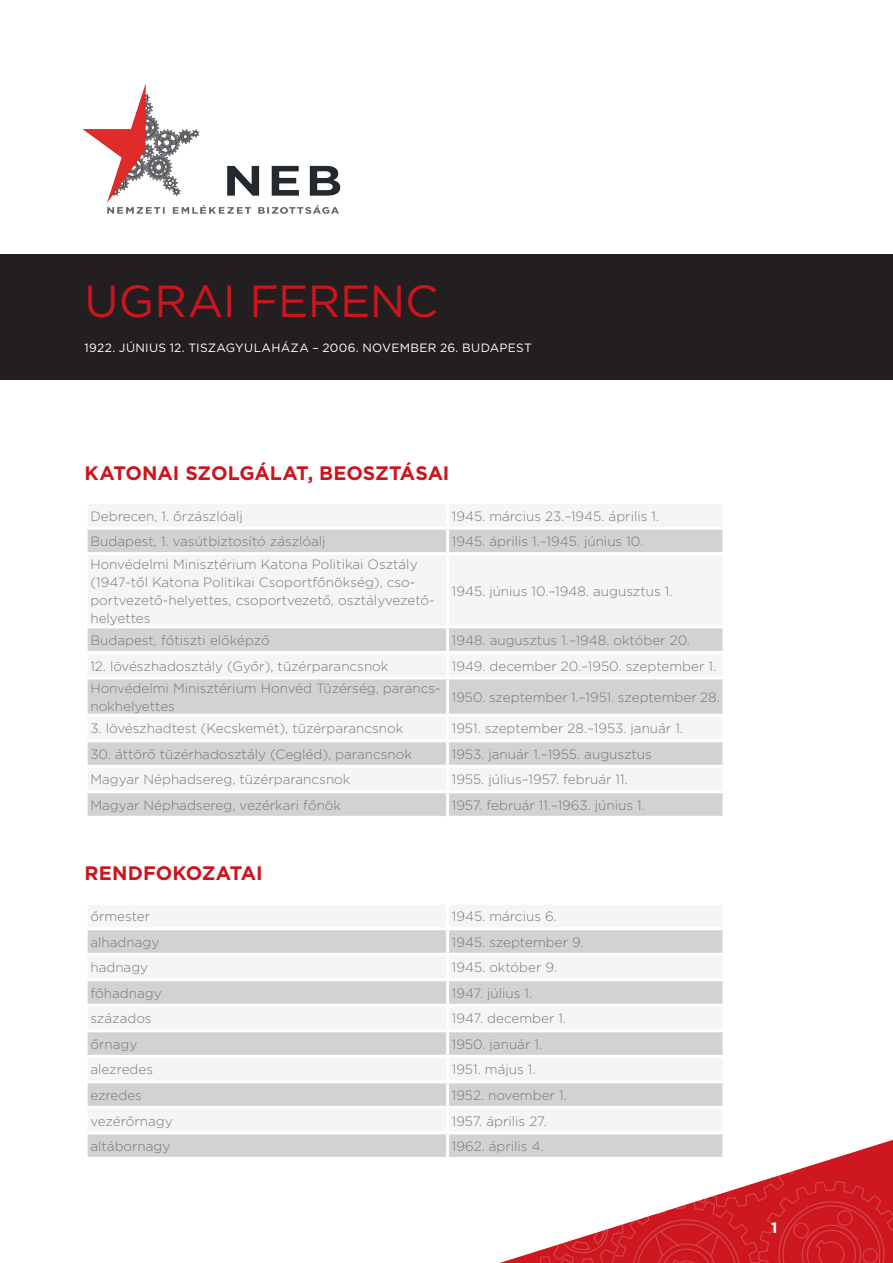
<style>
.page{position:relative;width:893px;height:1263px;background:#fff}
.page>*{position:absolute;margin:0;border:0;box-sizing:border-box;transform-origin:0 0}
.név{font:45px "Gotham";color:#cd151d}
.cím{font:700 19.5px "Gotham";letter-spacing:-.005em;color:#cd151d}
.t1{font:700 15px "Gotham";color:#fff}
.tabla{font:300 13.5px/18px "Gotham";color:#76787b}
.születés{font:12px "Gotham";letter-spacing:.025em;color:#fff}
</style>
<div class="page">
<img style="left:500px;top:1140px;width:393px;height:123px">
<div style="left:0;top:254px;width:893px;height:125px;background:#231f20"></div>
<img style="left:82px;top:83px;width:259px;height:131px">
<svg style="left:88px;top:530px;width:634px;height:286px;fill:#f5f5f6"></svg>
<hr style="left:446px;top:530px;width:3px;height:22px;background:#fff">
<hr style="left:446px;top:555px;width:3px;height:70px;background:#fff">
<hr style="left:446px;top:628px;width:3px;height:23px;background:#fff">
<hr style="left:446px;top:654px;width:3px;height:22px;background:#fff">
<hr style="left:446px;top:679px;width:3px;height:35px;background:#fff">
<hr style="left:446px;top:717px;width:3px;height:22px;background:#fff">
<hr style="left:446px;top:742px;width:3px;height:23px;background:#fff">
<hr style="left:446px;top:768px;width:3px;height:22px;background:#fff">
<hr style="left:446px;top:793px;width:3px;height:23px;background:#fff">
<hr style="left:85px;top:552px;width:363px;height:3px;background:#fff">
<hr style="left:448px;top:552px;width:277px;height:3px;background:#fff">
<hr style="left:85px;top:625px;width:363px;height:3px;background:#fff">
<hr style="left:448px;top:625px;width:277px;height:3px;background:#fff">
<hr style="left:85px;top:651px;width:363px;height:3px;background:#fff">
<hr style="left:448px;top:651px;width:277px;height:3px;background:#fff">
<hr style="left:85px;top:676px;width:363px;height:3px;background:#fff">
<hr style="left:448px;top:676px;width:277px;height:3px;background:#fff">
<hr style="left:85px;top:714px;width:363px;height:3px;background:#fff">
<hr style="left:448px;top:714px;width:277px;height:3px;background:#fff">
<hr style="left:85px;top:739px;width:363px;height:3px;background:#fff">
<hr style="left:448px;top:739px;width:277px;height:3px;background:#fff">
<hr style="left:85px;top:765px;width:363px;height:3px;background:#fff">
<hr style="left:448px;top:765px;width:277px;height:3px;background:#fff">
<hr style="left:85px;top:790px;width:363px;height:3px;background:#fff">
<hr style="left:448px;top:790px;width:277px;height:3px;background:#fff">
<svg style="left:88px;top:930px;width:634px;height:227px;fill:#d1d2d4"></svg>
<hr style="left:446px;top:930px;width:3px;height:23px;background:#fff">
<hr style="left:446px;top:956px;width:3px;height:22px;background:#fff">
<hr style="left:446px;top:981px;width:3px;height:23px;background:#fff">
<hr style="left:446px;top:1007px;width:3px;height:22px;background:#fff">
<hr style="left:446px;top:1032px;width:3px;height:23px;background:#fff">
<hr style="left:446px;top:1058px;width:3px;height:22px;background:#fff">
<hr style="left:446px;top:1083px;width:3px;height:23px;background:#fff">
<hr style="left:446px;top:1109px;width:3px;height:22px;background:#fff">
<hr style="left:446px;top:1134px;width:3px;height:23px;background:#fff">
<hr style="left:722px;top:1134px;width:3px;height:23px;background:#fff">
<hr style="left:85px;top:953px;width:363px;height:3px;background:#fff">
<hr style="left:448px;top:953px;width:277px;height:3px;background:#fff">
<hr style="left:85px;top:978px;width:363px;height:3px;background:#fff">
<hr style="left:448px;top:978px;width:277px;height:3px;background:#fff">
<hr style="left:85px;top:1004px;width:363px;height:3px;background:#fff">
<hr style="left:448px;top:1004px;width:277px;height:3px;background:#fff">
<hr style="left:85px;top:1029px;width:363px;height:3px;background:#fff">
<hr style="left:448px;top:1029px;width:277px;height:3px;background:#fff">
<hr style="left:85px;top:1055px;width:363px;height:3px;background:#fff">
<hr style="left:448px;top:1055px;width:277px;height:3px;background:#fff">
<hr style="left:85px;top:1080px;width:363px;height:3px;background:#fff">
<hr style="left:448px;top:1080px;width:277px;height:3px;background:#fff">
<hr style="left:85px;top:1106px;width:363px;height:3px;background:#fff">
<hr style="left:448px;top:1106px;width:277px;height:3px;background:#fff">
<hr style="left:85px;top:1131px;width:363px;height:3px;background:#fff">
<hr style="left:448px;top:1131px;width:277px;height:3px;background:#fff">
<hr style="left:448px;top:1157px;width:277px;height:3px;background:#fff">
<p class="név" style="left:85px;top:272px;width:355px">UGRAI FERENC</p>
<p class="születés" style="left:85px;top:340px;width:449px">1922. JÚNIUS 12. TISZAGYULAHÁZA – 2006. NOVEMBER 26. BUDAPEST</p>
<p class="cím" style="left:85px;top:460px;width:366px">KATONAI SZOLGÁLAT, BEOSZTÁSAI</p>
<p class="tabla" style="left:90px;top:507px;width:154px">Debrecen, 1. őrzászlóalj</p>
<p class="tabla" style="left:452px;top:507px;width:209px">1945. március 23.–1945. április 1.</p>
<p class="tabla" style="left:90px;top:532px;width:237px">Budapest, 1. vasútbiztosító zászlóalj</p>
<p class="tabla" style="left:452px;top:532px;width:193px">1945. április 1.–1945. június 10.</p>
<p class="tabla" style="left:90px;top:554px;width:346px">Honvédelmi Minisztérium Katona Politikai Osztály (1947-től Katona Politikai Csoportfőnökség), cso&shy;portvezető-helyettes, csoportvezető, osztályvezető&shy;helyettes</p>
<p class="tabla" style="left:452px;top:581px;width:222px">1945. június 10.–1948. augusztus 1.</p>
<p class="tabla" style="left:90px;top:631px;width:181px">Budapest, főtiszti előképző</p>
<p class="tabla" style="left:452px;top:631px;width:240px">1948. augusztus 1.–1948. október 20.</p>
<p class="tabla" style="left:90px;top:656px;width:300px">12. lövészhadosztály (Győr), tüzérparancsnok</p>
<p class="tabla" style="left:452px;top:656px;width:266px">1949. december 20.–1950. szeptember 1.</p>
<p class="tabla" style="left:90px;top:679px;width:352px">Honvédelmi Minisztérium Honvéd Tüzérség, parancs&shy;nokhelyettes</p>
<p class="tabla" style="left:452px;top:688px;width:269px">1950. szeptember 1.–1951. szeptember 28.</p>
<p class="tabla" style="left:90px;top:719px;width:314px">3. lövészhadtest (Kecskemét), tüzérparancsnok</p>
<p class="tabla" style="left:452px;top:719px;width:233px">1951. szeptember 28.–1953. január 1.</p>
<p class="tabla" style="left:90px;top:745px;width:323px">30. áttörő tüzérhadosztály (Cegléd), parancsnok</p>
<p class="tabla" style="left:452px;top:745px;width:202px">1953. január 1.–1955. augusztus</p>
<p class="tabla" style="left:90px;top:770px;width:262px">Magyar Néphadsereg, tüzérparancsnok</p>
<p class="tabla" style="left:452px;top:770px;width:177px">1955. július–1957. február 11.</p>
<p class="tabla" style="left:90px;top:796px;width:252px">Magyar Néphadsereg, vezérkari főnök</p>
<p class="tabla" style="left:452px;top:796px;width:194px">1957. február 11.–1963. június 1.</p>
<p class="cím" style="left:85px;top:861px;width:179px">RENDFOKOZATAI</p>
<p class="tabla" style="left:90px;top:907px;width:61px">őrmester</p>
<p class="tabla" style="left:452px;top:907px;width:107px">1945. március 6.</p>
<p class="tabla" style="left:90px;top:933px;width:70px">alhadnagy</p>
<p class="tabla" style="left:452px;top:933px;width:133px">1945. szeptember 9.</p>
<p class="tabla" style="left:90px;top:958px;width:59px">hadnagy</p>
<p class="tabla" style="left:452px;top:958px;width:107px">1945. október 9.</p>
<p class="tabla" style="left:90px;top:984px;width:73px">főhadnagy</p>
<p class="tabla" style="left:452px;top:984px;width:82px">1947. július 1.</p>
<p class="tabla" style="left:90px;top:1009px;width:63px">százados</p>
<p class="tabla" style="left:452px;top:1009px;width:116px">1947. december 1.</p>
<p class="tabla" style="left:90px;top:1035px;width:48px">őrnagy</p>
<p class="tabla" style="left:452px;top:1035px;width:92px">1950. január 1.</p>
<p class="tabla" style="left:90px;top:1060px;width:64px">alezredes</p>
<p class="tabla" style="left:452px;top:1060px;width:85px">1951. május 1.</p>
<p class="tabla" style="left:90px;top:1086px;width:53px">ezredes</p>
<p class="tabla" style="left:452px;top:1086px;width:116px">1952. november 1.</p>
<p class="tabla" style="left:90px;top:1111px;width:84px">vezérőrnagy</p>
<p class="tabla" style="left:452px;top:1111px;width:96px">1957. április 27.</p>
<p class="tabla" style="left:90px;top:1137px;width:82px">altábornagy</p>
<p class="tabla" style="left:452px;top:1137px;width:93px">1962. április 4.</p>
<p class="t1" style="left:771px;top:1218px;width:8px">1</p>
</div>
